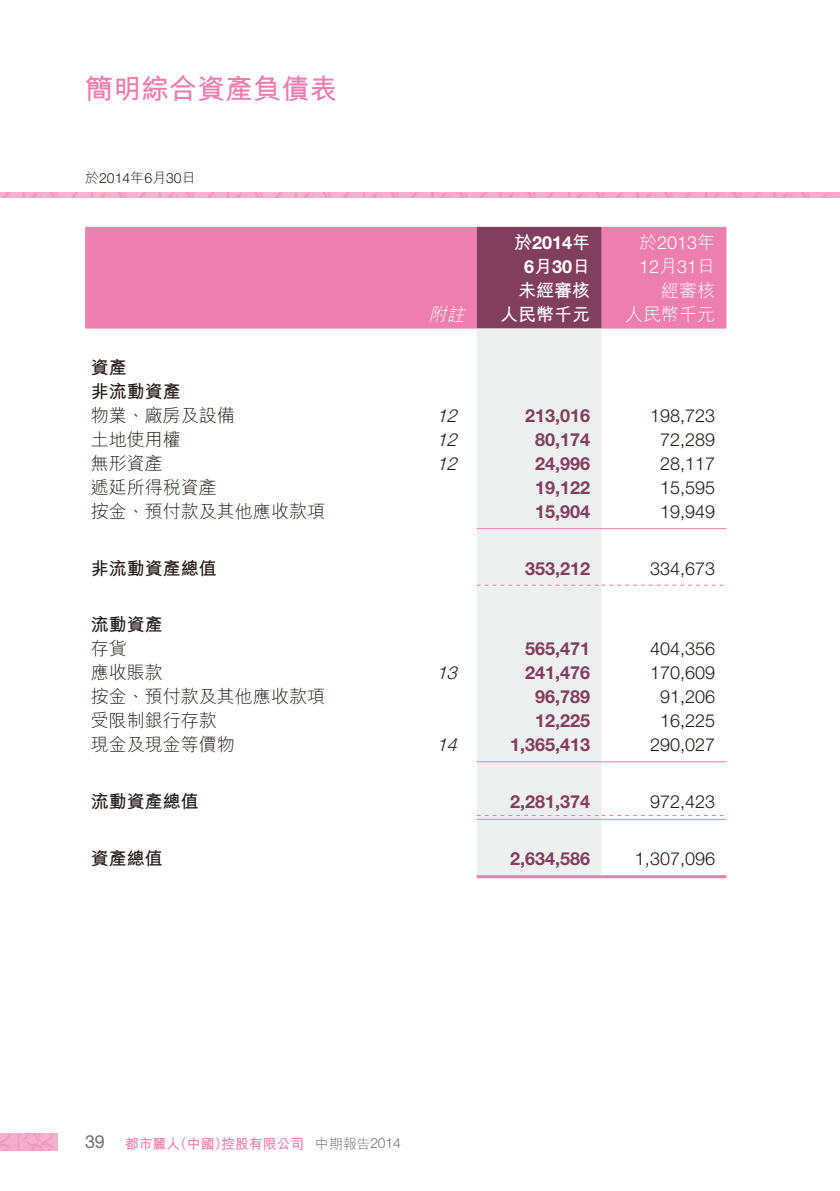
<style>
.page{position:relative;width:840px;height:1191px;background:#fff}
.page>*{position:absolute;margin:0;border:0;box-sizing:border-box;transform-origin:0 0}
.t1{font:28px "M Hei HK Bold E Ten B5 H";color:#ed7eae}
.t2{font:700 18px "Helvetica Neue LT Std";color:#813f5d}
.t3{font:300 18px "Helvetica Neue LT Std";color:#231916}
.t4{font:18px "M Hei HK Light E Ten B5 H";color:#231916}
.t5{font:18px/24px "M Hei HK Bold E Ten B5 H";color:#231916}
.t6{font:300 18px/24px "Helvetica Neue LT Std";color:#fff}
.t7{font:700 18px/24px "Helvetica Neue LT Std";color:#fff;text-align:center}
.t8{font:italic 300 18px "Helvetica Neue LT Std";color:#231916}
.t9{font:18px "M Hei HK Bold E Ten B5 H";color:#fff}
.t10{font:18px "M Hei HK Light E Ten B5 H";color:#fff}
.t11{font:italic 18px "M Hei HK Light E Ten B5 H";color:#fff}
.t12{font:14px "M Hei HK Bold E Ten B5 H";letter-spacing:-.015em;color:#ed7eae}
.t13{font:300 14px "Helvetica Neue LT Std";color:#231916}
.s1{font-family:"M Hei HK Light E Ten B5 H";font-weight:400}
.s2{font-family:"M Hei HK Bold E Ten B5 H";font-weight:400}
.s3{font-family:"Helvetica Neue LT Std";font-size:18px;color:#717171}
.s4{font-family:"M Hei HK Light E Ten B5 H";color:#717171}
.s5{font-family:"Helvetica Neue LT Std";font-weight:300;color:#717171}
</style>
<div class="page">
<img style="left:0;top:1133px;width:57px;height:17px">
<img style="left:0;top:193px;width:839px;height:4px">
<div style="left:85px;top:227px;width:641px;height:101px;background:#ed7eae"></div>
<div style="left:476px;top:227px;width:125px;height:101px;background:#813f5d"></div>
<div style="left:476px;top:328px;width:125px;height:547px;background:#eeefef"></div>
<hr style="left:476px;top:528px;width:125px;height:1px;background:#ed7eae">
<hr style="left:601px;top:528px;width:125px;height:1px;background:#ed7eae">
<svg style="left:476px;top:584px;width:247px;height:1px"></svg>
<hr style="left:476px;top:761px;width:125px;height:1px;background:#ed7eae">
<hr style="left:601px;top:761px;width:125px;height:1px;background:#ed7eae">
<hr style="left:476px;top:819px;width:125px;height:1px;background:#ed7eae">
<svg style="left:476px;top:815px;width:247px;height:1px"></svg>
<hr style="left:601px;top:819px;width:125px;height:1px;background:#ed7eae">
<hr style="left:476px;top:875px;width:125px;height:3px;background:#ed7eae">
<hr style="left:601px;top:875px;width:125px;height:3px;background:#ed7eae">
<h1 class="t1" style="left:85px;top:78px;width:253px">簡明綜合資產負債表</h1>
<p class="t13" style="left:85px;top:173px;width:112px"><span class="s1">於</span>2014<span class="s1">年</span>6<span class="s1">月</span>30<span class="s1">日</span></p>
<p class="t7" style="left:514px;top:232px;width:78px"><span class="s2">於</span>2014<span class="s2">年<br></span>6<span class="s2">月</span>30<span class="s2">日</span></p>
<p class="t6" style="left:638px;top:232px;width:78px"><span class="s1">於</span>2013<span class="s1">年<br></span>12<span class="s1">月</span>31<span class="s1">日</span></p>
<p class="t9" style="left:518px;top:283px;width:73px">未經審核</p>
<p class="t10" style="left:660px;top:283px;width:55px">經審核</p>
<p class="t11" style="left:428px;top:307px;width:42px">附註</p>
<p class="t9" style="left:500px;top:307px;width:91px">人民幣千元</p>
<p class="t10" style="left:624px;top:307px;width:91px">人民幣千元</p>
<p class="t5" style="left:91px;top:358px;width:91px">資產<br>非流動資產</p>
<p class="t4" style="left:91px;top:409px;width:145px">物業、廠房及設備</p>
<p class="t8" style="left:436px;top:409px;width:26px">12</p>
<p class="t2" style="left:525px;top:409px;width:67px">213,016</p>
<p class="t3" style="left:649px;top:409px;width:67px">198,723</p>
<p class="t4" style="left:91px;top:433px;width:91px">土地使用權</p>
<p class="t8" style="left:436px;top:433px;width:26px">12</p>
<p class="t2" style="left:535px;top:433px;width:57px">80,174</p>
<p class="t3" style="left:659px;top:433px;width:57px">72,289</p>
<p class="t4" style="left:91px;top:457px;width:73px">無形資產</p>
<p class="t8" style="left:436px;top:457px;width:26px">12</p>
<p class="t2" style="left:535px;top:457px;width:57px">24,996</p>
<p class="t3" style="left:659px;top:457px;width:57px">28,117</p>
<p class="t4" style="left:91px;top:481px;width:127px">遞延所得稅資產</p>
<p class="t2" style="left:535px;top:481px;width:57px">19,122</p>
<p class="t3" style="left:659px;top:481px;width:57px">15,595</p>
<p class="t4" style="left:91px;top:505px;width:235px">按金、預付款及其他應收款項</p>
<p class="t2" style="left:535px;top:505px;width:57px">15,904</p>
<p class="t3" style="left:659px;top:505px;width:57px">19,949</p>
<p class="t5" style="left:91px;top:558px;width:127px">非流動資產總值</p>
<p class="t2" style="left:525px;top:562px;width:67px">353,212</p>
<p class="t3" style="left:649px;top:562px;width:67px">334,673</p>
<p class="t5" style="left:91px;top:615px;width:73px">流動資產</p>
<p class="t4" style="left:91px;top:642px;width:37px">存貨</p>
<p class="t2" style="left:525px;top:642px;width:67px">565,471</p>
<p class="t3" style="left:649px;top:642px;width:67px">404,356</p>
<p class="t4" style="left:91px;top:666px;width:73px">應收賬款</p>
<p class="t8" style="left:436px;top:666px;width:26px">13</p>
<p class="t2" style="left:525px;top:666px;width:67px">241,476</p>
<p class="t3" style="left:649px;top:666px;width:67px">170,609</p>
<p class="t4" style="left:91px;top:690px;width:235px">按金、預付款及其他應收款項</p>
<p class="t2" style="left:535px;top:690px;width:57px">96,789</p>
<p class="t3" style="left:659px;top:690px;width:57px">91,206</p>
<p class="t4" style="left:91px;top:714px;width:127px">受限制銀行存款</p>
<p class="t2" style="left:535px;top:714px;width:57px">12,225</p>
<p class="t3" style="left:659px;top:714px;width:57px">16,225</p>
<p class="t4" style="left:91px;top:738px;width:145px">現金及現金等價物</p>
<p class="t8" style="left:436px;top:738px;width:26px">14</p>
<p class="t2" style="left:510px;top:738px;width:82px">1,365,413</p>
<p class="t3" style="left:649px;top:738px;width:67px">290,027</p>
<p class="t5" style="left:91px;top:791px;width:109px">流動資產總值</p>
<p class="t2" style="left:510px;top:795px;width:82px">2,281,374</p>
<p class="t3" style="left:649px;top:795px;width:67px">972,423</p>
<p class="t5" style="left:91px;top:848px;width:73px">資產總值</p>
<p class="t2" style="left:510px;top:851px;width:82px">2,634,586</p>
<p class="t3" style="left:634px;top:851px;width:82px">1,307,096</p>
<p class="t12" style="left:85px;top:1138px;width:317px"><span class="s3">39</span> 都市麗人（中國）控股有限公司 <span class="s4">中期報告</span><span class="s5">2014</span></p>
</div>
